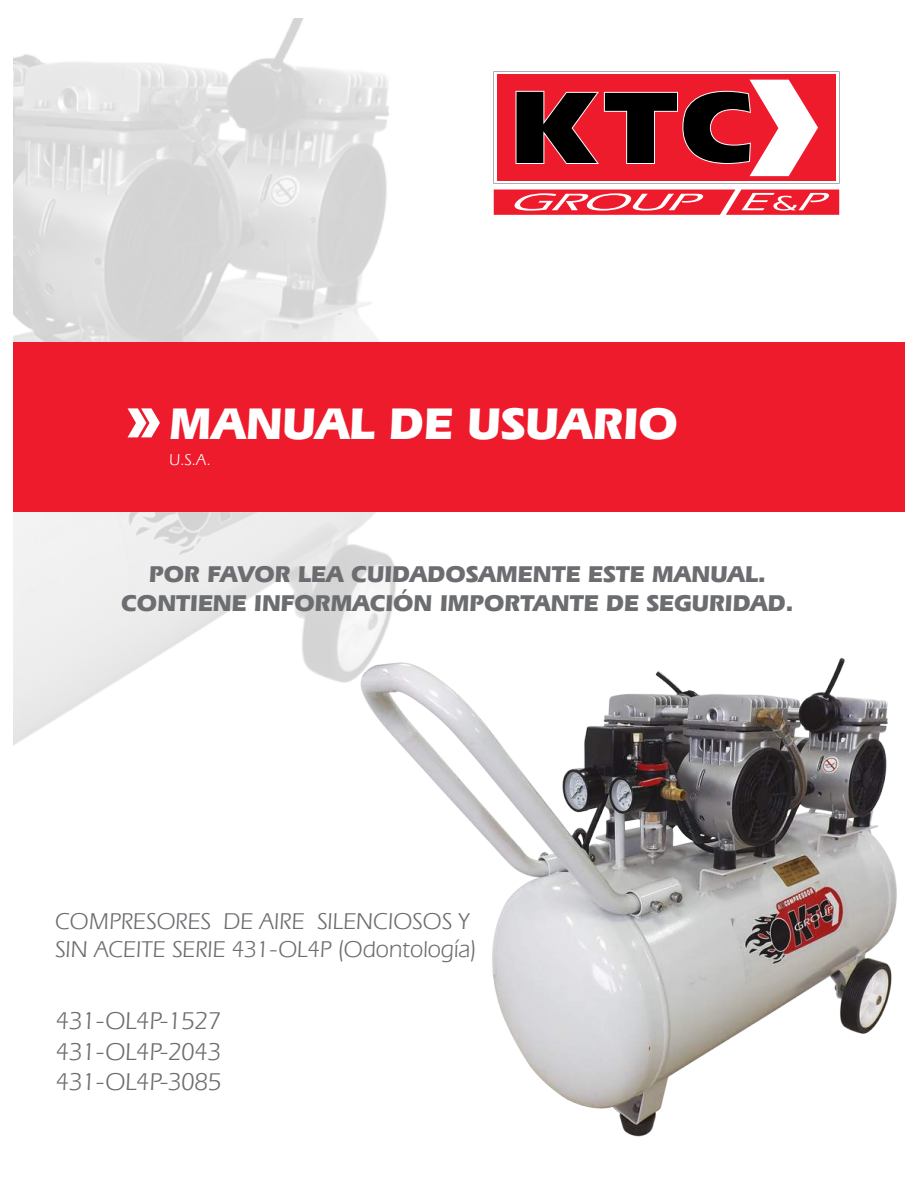
<style>
.page{position:relative;width:918px;height:1188px;background:#fff}
.page>*{position:absolute;margin:0;border:0;box-sizing:border-box;transform-origin:0 0}
.t1{font:700 46.5px "Eras IT Cby BT";color:#fff}
.t2{font:25.5px/30.6px "Eras IT Cby BT";color:#6c6d70;text-align:justify}
.t3{font:700 24px/28.8px "Eras IT Cby BT";color:#6c6d70;text-align:center}
.t4{font:24px/28.8px "Eras IT Cby BT";color:#6c6d70}
.t5{font:16.5px "Eras IT Cby BT";color:#fff}
</style>
<div class="page">
<img style="left:13px;top:19px;width:569px;height:727px">
<img style="left:277px;top:614px;width:620px;height:523px">
<svg style="left:494px;top:71px;width:345px;height:113px"></svg>
<svg style="left:494px;top:190px;width:345px;height:25px;background:#f14754"></svg>
<div style="left:13px;top:342px;width:892px;height:170px;background:#ee1b2c"></div>
<svg style="left:128px;top:408px;width:32px;height:29px"></svg>
<h1 class="t1" style="left:170px;top:394px;width:510px">MANUAL DE USUARIO</h1>
<p class="t5" style="left:169px;top:450px;width:43px">U.S.A.</p>
<p class="t3" style="left:121px;top:560px;width:674px">POR FAVOR LEA CUIDADOSAMENTE ESTE MANUAL.<br>CONTIENE INFORMACIÓN IMPORTANTE DE SEGURIDAD.</p>
<p class="t4" style="left:55px;top:906px;width:423px">COMPRESORES DE AIRE SILENCIOSOS Y<br>SIN ACEITE SERIE 431-OL4P (Odontología)</p>
<p class="t2" style="left:56px;top:1005px;width:167px">431-OL4P-1527<br>431-OL4P-2043<br>431-OL4P-3085</p>
</div>
